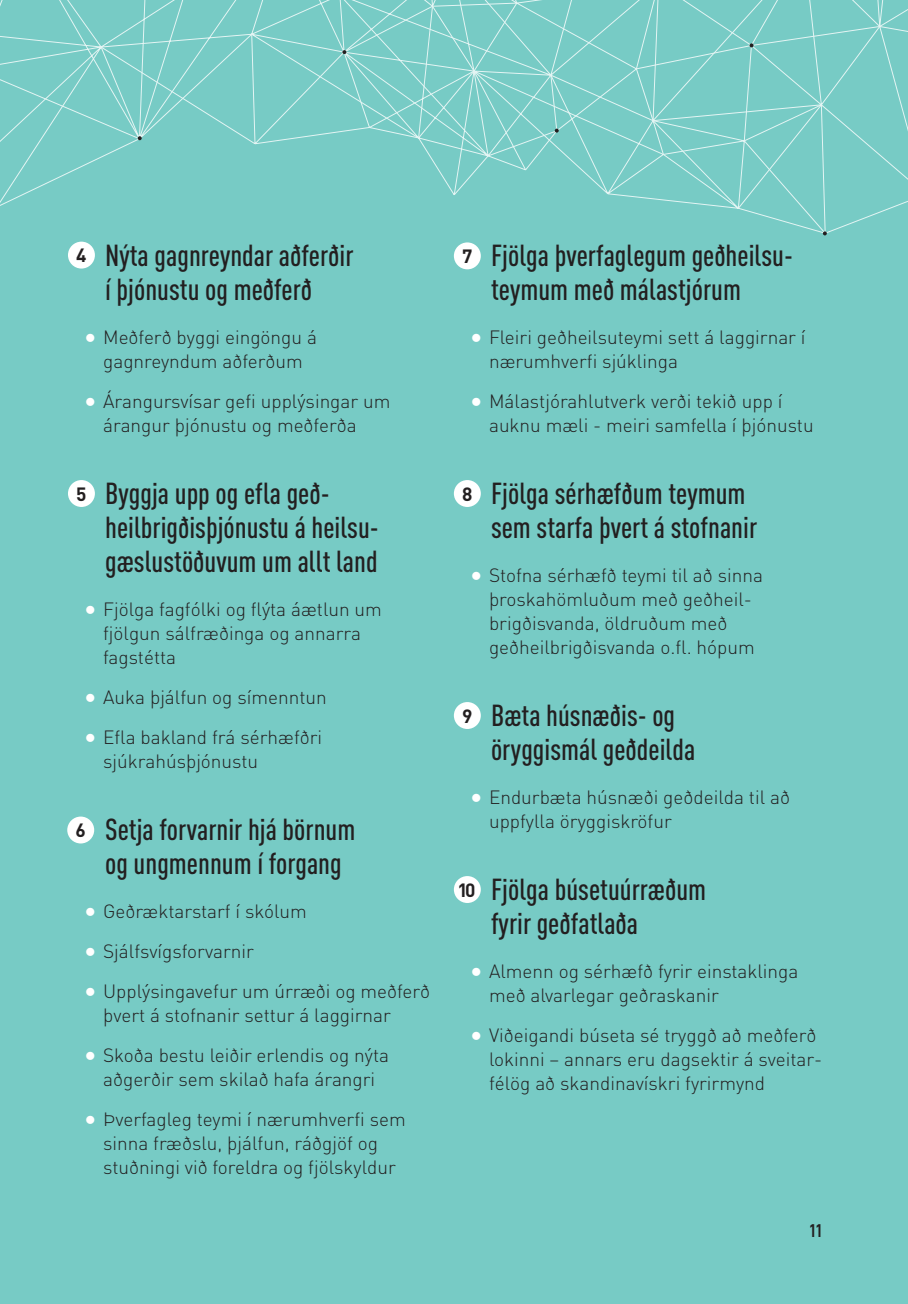
<style>
.page{position:relative;width:908px;height:1304px;background:#fff}
.page>*{position:absolute;margin:0;border:0;box-sizing:border-box;transform-origin:0 0}
.t1{font:500 30px/34px "DIN Cond";color:#231f20}
.t2{font:300 19px/24px "DIN";color:#231f20}
.t3{font:700 19px "DIN";color:#231f20}
.t4{font:700 18px "DIN Cond";color:#231f20}
.s1{color:#fff}
</style>
<div class="page">
<div style="left:0;top:0;width:907px;height:1304px;background:#77cbc5"></div>
<svg style="left:0;top:0;width:342px;height:206px"></svg>
<svg style="left:342px;top:0;width:477px;height:232px"></svg>
<svg style="left:138px;top:136px;width:4px;height:4px"></svg>
<svg style="left:342px;top:50px;width:4px;height:4px"></svg>
<svg style="left:554px;top:129px;width:4px;height:4px"></svg>
<svg style="left:742px;top:43px;width:11px;height:99px"></svg>
<svg style="left:819px;top:0;width:88px;height:236px"></svg>
<div style="left:68px;top:242px;width:27px;height:27px;background:#fff;border-radius:50%"></div>
<div style="left:68px;top:480px;width:27px;height:27px;background:#fff;border-radius:50%"></div>
<div style="left:67px;top:817px;width:27px;height:26px;background:#fff;border-radius:50%"></div>
<div style="left:453px;top:242px;width:27px;height:27px;background:#fff;border-radius:50%"></div>
<div style="left:453px;top:480px;width:27px;height:27px;background:#fff;border-radius:50%"></div>
<div style="left:453px;top:876px;width:27px;height:27px;background:#fff;border-radius:50%"></div>
<div style="left:453px;top:702px;width:27px;height:27px;background:#fff;border-radius:50%"></div>
<h1 class="t1" style="left:105px;top:238px;width:250px">Nýta gagnreyndar aðferðir í þjónustu og meðferð</h1>
<p class="t2" style="left:85px;top:325px;width:233px;text-align:center"><span class="s1">●</span> Meðferð byggi eingöngu á gagnreyndum aðferðum</p>
<p class="t2" style="left:103px;top:389px;width:289px;text-indent:-18px"><span class="s1">●</span> Árangursvísar gefi upplýsingar um árangur þjónustu og meðferða</p>
<p class="t3" style="left:76px;top:242px;width:12px">4</p>
<h1 class="t1" style="left:105px;top:476px;width:275px">Byggja upp og efla geð&shy;heilbrigðisþjónustu á heilsu&shy;gæslustöðuvum um allt land</h1>
<p class="t2" style="left:103px;top:597px;width:280px;text-indent:-18px"><span class="s1">●</span> Fjölga fagfólki og flýta áætlun um fjölgun sálfræðinga og annarra fagstétta</p>
<p class="t2" style="left:85px;top:685px;width:243px"><span class="s1">●</span> Auka þjálfun og símenntun</p>
<p class="t2" style="left:103px;top:725px;width:220px;text-indent:-18px"><span class="s1">●</span> Efla bakland frá sérhæfðri sjúkrahúsþjónustu</p>
<p class="t3" style="left:76px;top:481px;width:12px">5</p>
<h1 class="t1" style="left:105px;top:812px;width:252px">Setja forvarnir hjá börnum og ungmennum í forgang</h1>
<p class="t2" style="left:85px;top:899px;width:223px"><span class="s1">●</span> Geðræktarstarf í skólum</p>
<p class="t2" style="left:85px;top:939px;width:170px"><span class="s1">●</span> Sjálfsvígsforvarnir</p>
<p class="t2" style="left:103px;top:979px;width:328px;text-indent:-18px"><span class="s1">●</span> Upplýsingavefur um úrræði og meðferð þvert á stofnanir settur á laggirnar</p>
<p class="t2" style="left:85px;top:1043px;width:305px;text-align:center"><span class="s1">●</span> Skoða bestu leiðir erlendis og nýta aðgerðir sem skilað hafa árangri</p>
<p class="t2" style="left:85px;top:1107px;width:322px;text-align:center"><span class="s1">●</span> Þverfagleg teymi í nærumhverfi sem sinna fræðslu, þjálfun, ráðgjöf og stuðningi við foreldra og fjölskyldur</p>
<p class="t3" style="left:75px;top:818px;width:12px">6</p>
<h1 class="t1" style="left:491px;top:238px;width:303px">Fjölga þverfaglegum geðheilsu&shy;teymum með málastjórum</h1>
<p class="t2" style="left:489px;top:325px;width:318px;text-indent:-18px"><span class="s1">●</span> Fleiri geðheilsuteymi sett á laggirnar í nærumhverfi sjúklinga</p>
<p class="t2" style="left:489px;top:389px;width:326px;text-indent:-18px"><span class="s1">●</span> Málastjórahlutverk verði tekið upp í auknu mæli - meiri samfella í þjónustu</p>
<p class="t3" style="left:462px;top:244px;width:12px">7</p>
<h1 class="t1" style="left:491px;top:476px;width:267px">Fjölga sérhæfðum teymum sem starfa þvert á stofnanir</h1>
<p class="t2" style="left:489px;top:563px;width:275px;text-indent:-18px"><span class="s1">●</span> Stofna sérhæfð teymi til að sinna þroskahömluðum með geðheil&shy;brigðisvanda, öldruðum með geðheilbrigðisvanda o.fl. hópum</p>
<p class="t3" style="left:462px;top:481px;width:12px">8</p>
<h1 class="t1" style="left:491px;top:698px;width:206px">Bæta húsnæðis- og öryggismál geðdeilda</h1>
<p class="t2" style="left:489px;top:785px;width:302px;text-indent:-18px"><span class="s1">●</span> Endurbæta húsnæði geðdeilda til að uppfylla öryggiskröfur</p>
<p class="t3" style="left:462px;top:703px;width:12px">9</p>
<h1 class="t1" style="left:491px;top:872px;width:216px">Fjölga búsetuúrræðum fyrir geðfatlaða</h1>
<p class="t2" style="left:489px;top:959px;width:311px;text-indent:-18px"><span class="s1">●</span> Almenn og sérhæfð fyrir einstaklinga með alvarlegar geðraskanir</p>
<p class="t2" style="left:489px;top:1023px;width:334px;text-indent:-18px"><span class="s1">●</span> Viðeigandi búseta sé tryggð að meðferð lokinni – annars eru dagsektir á sveitar&shy;félög að skandinavískri fyrirmynd</p>
<p class="t3" style="left:457px;top:877px;width:20px">10</p>
<p class="t4" style="left:808px;top:1220px;width:15px">11</p>
</div>
